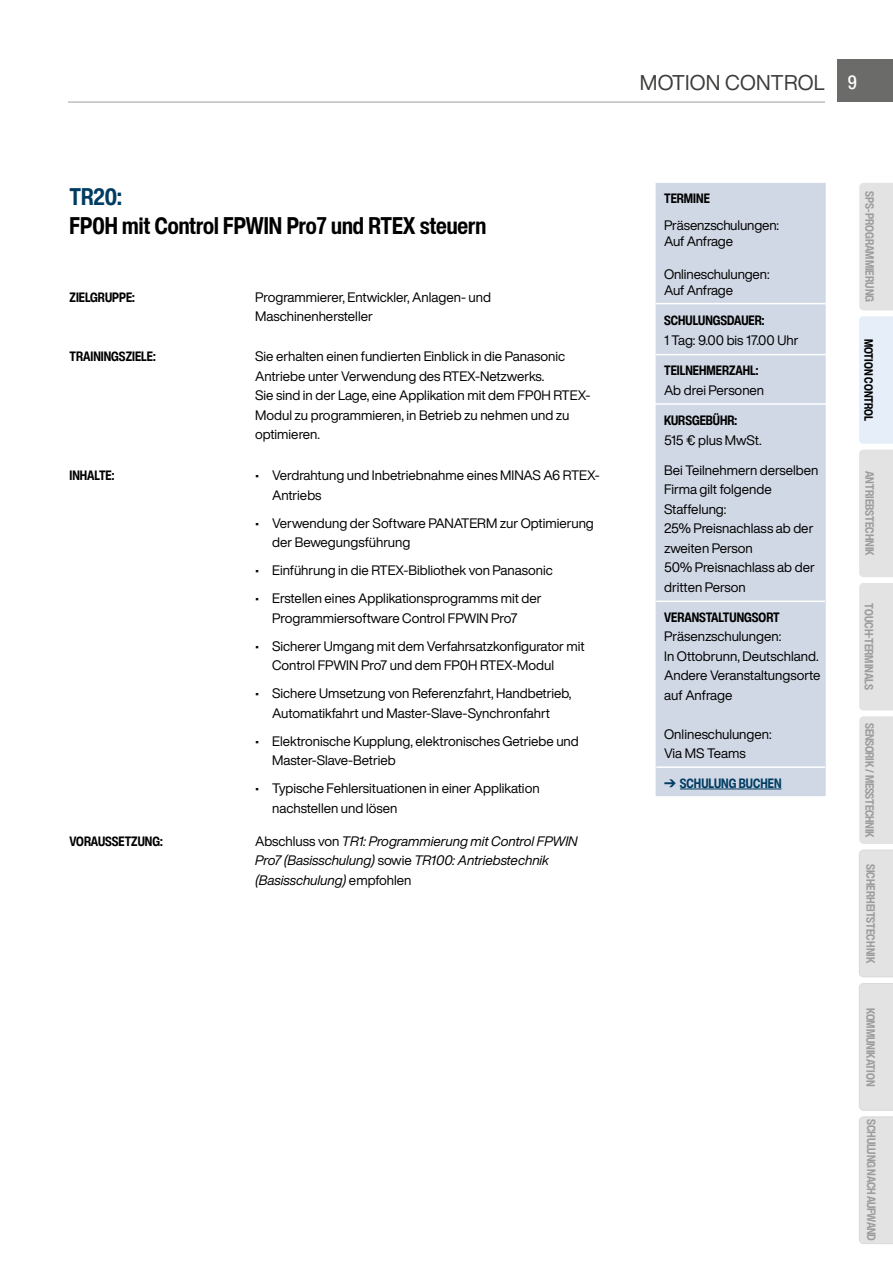
<style>
.page{position:relative;width:893px;height:1263px;background:#fff}
.page>*{position:absolute;margin:0;border:0;box-sizing:border-box;transform-origin:0 0}
.t1{font:700 condensed 24px "Helvetica Now Display";color:#000}
.t2{font:700 condensed 24px "Helvetica Now Display";color:#003c62}
.t3{font:21px "Helvetica Now Display";letter-spacing:.01em;color:#3c3c3b}
.t4{font:13.5px/19.5px "Helvetica Now Display";color:#000}
.t5{font:italic 13.5px/19.5px "Helvetica Now Display";color:#000}
.t6{font:700 condensed 13.5px "Helvetica Now Display";color:#000}
.t7{font:700 condensed 13.5px "Helvetica Now Display";color:#003c62}
.t8{font:700 condensed 12px "Helvetica Now Display";letter-spacing:-.005em;color:#9d9d9c}
.t9{font:700 condensed 12px "Helvetica Now Display";color:#000}
.s1{font-style:normal}
.s2{font-weight:500;font-stretch:condensed;font-size:19.5px;color:#fff}
</style>
<div class="page">
<div style="left:838px;top:60px;width:55px;height:42px;background:#6b6b6a"></div>
<hr style="left:68px;top:102px;width:757px;height:1px;background:#9d9d9c">
<div style="left:656px;top:183px;width:170px;height:613px;background:#d1d8e5"></div>
<hr style="left:656px;top:303px;width:170px;height:1px;background:#fff">
<hr style="left:656px;top:354px;width:170px;height:1px;background:#fff">
<hr style="left:655px;top:403px;width:171px;height:2px;background:#fff">
<hr style="left:656px;top:600px;width:169px;height:2px;background:#fff">
<hr style="left:656px;top:766px;width:169px;height:2px;background:#fff">
<hr style="left:680px;top:789px;width:101px;height:1px;background:#003c62">
<div style="left:859px;top:850px;width:34px;height:127px;background:#e3e3e3"></div>
<div style="left:859px;top:716px;width:34px;height:128px;background:#e3e3e3"></div>
<div style="left:859px;top:583px;width:34px;height:127px;background:#e3e3e3"></div>
<div style="left:859px;top:450px;width:34px;height:127px;background:#e3e3e3"></div>
<div style="left:859px;top:316px;width:34px;height:128px;background:#e6eff9"></div>
<div style="left:859px;top:183px;width:34px;height:127px;background:#e3e3e3"></div>
<div style="left:859px;top:983px;width:34px;height:261px;background:#e3e3e3"></div>
<svg style="left:664px;top:779px;width:12px;height:8px"></svg>
<h1 class="t2" style="left:70px;top:181px;width:54px">TR20:</h1>
<h1 class="t1" style="left:70px;top:210px;width:418px">FP0H mit Control FPWIN Pro7 und RTEX steuern</h1>
<p class="t6" style="left:70px;top:288px;width:67px">ZIELGRUPPE:</p>
<p class="t4" style="left:255px;top:287px;width:237px">Programmierer, Entwickler, Anlagen- und<br>Maschinenhersteller</p>
<p class="t6" style="left:70px;top:348px;width:88px">TRAININGSZIELE:</p>
<p class="t4" style="left:255px;top:347px;width:336px">Sie erhalten einen fundierten Einblick in die Panasonic Antriebe unter Verwendung des RTEX-Netzwerks.<br>Sie sind in der Lage, eine Applikation mit dem FP0H RTEX-Modul zu programmieren, in Betrieb zu nehmen und zu optimieren.</p>
<p class="t6" style="left:70px;top:467px;width:46px">INHALTE:</p>
<p class="t4" style="left:272px;top:466px;width:329px;text-indent:-17px">• Verdrahtung und Inbetriebnahme eines MINAS A6 RTEX-<br>Antriebs</p>
<p class="t4" style="left:272px;top:513px;width:323px;text-indent:-17px">• Verwendung der Software PANATERM zur Optimierung der Bewegungsführung</p>
<p class="t4" style="left:255px;top:561px;width:299px">• Einführung in die RTEX-Bibliothek von Panasonic</p>
<p class="t4" style="left:255px;top:589px;width:288px;text-align:center">• Erstellen eines Applikationsprogramms mit der<br>Programmiersoftware Control FPWIN Pro7</p>
<p class="t4" style="left:272px;top:636px;width:314px;text-indent:-17px">• Sicherer Umgang mit dem Verfahrsatzkonfigurator mit<br>Control FPWIN Pro7 und dem FP0H RTEX-Modul</p>
<p class="t4" style="left:255px;top:684px;width:318px;text-align:center">• Sichere Umsetzung von Referenzfahrt, Handbetrieb,<br>Automatikfahrt und Master-Slave-Synchronfahrt</p>
<p class="t4" style="left:272px;top:731px;width:308px;text-indent:-17px">• Elektronische Kupplung, elektronisches Getriebe und<br>Master-Slave-Betrieb</p>
<p class="t4" style="left:272px;top:779px;width:269px;text-indent:-17px">• Typische Fehlersituationen in einer Applikation nachstellen und lösen</p>
<p class="t6" style="left:70px;top:832px;width:95px">VORAUSSETZUNG:</p>
<p class="t5" style="left:255px;top:831px;width:324px"><span class="s1">Abschluss von</span> TR1: Programmierung mit Control FPWIN<br>Pro7 (Basisschulung) <span class="s1">sowie</span> TR100: Antriebstechnik (Basisschulung) <span class="s1">empfohlen</span></p>
<h2 class="t3" style="left:640px;top:68px;width:219px">MOTION CONTROL <span class="s2">9</span></h2>
<p class="t6" style="left:664px;top:190px;width:47px">TERMINE</p>
<p class="t4" style="left:664px;top:217px;width:116px;line-height:16.2px">Präsenzschulungen:<br>Auf Anfrage</p>
<p class="t4" style="left:664px;top:266px;width:107px;line-height:16.2px">Onlineschulungen:<br>Auf Anfrage</p>
<p class="t6" style="left:664px;top:312px;width:102px">SCHULUNGSDAUER:</p>
<p class="t4" style="left:664px;top:330px;width:136px">1 Tag: 9.00 bis 17.00 Uhr</p>
<p class="t6" style="left:664px;top:362px;width:96px">TEILNEHMERZAHL:</p>
<p class="t4" style="left:664px;top:380px;width:102px">Ab drei Personen</p>
<p class="t6" style="left:664px;top:411px;width:75px">KURSGEBÜHR:</p>
<p class="t4" style="left:664px;top:430px;width:99px">515 € plus MwSt.</p>
<p class="t4" style="left:664px;top:460px;width:156px">Bei Teilnehmern derselben<br>Firma gilt folgende<br>Staffelung:<br>25% Preisnachlass ab der zweiten Person<br>50% Preisnachlass ab der dritten Person</p>
<p class="t6" style="left:664px;top:608px;width:117px">VERANSTALTUNGSORT</p>
<p class="t4" style="left:664px;top:627px;width:158px">Präsenzschulungen:<br>In Ottobrunn, Deutschland.<br>Andere Veranstaltungsorte auf Anfrage</p>
<p class="t4" style="left:664px;top:724px;width:109px">Onlineschulungen:<br>Via MS Teams</p>
<p class="t7" style="left:680px;top:774px;width:103px">SCHULUNG BUCHEN</p>
<p class="t8" style="left:878px;top:191px;width:112px;rotate:90deg">SPS-PROGRAMMIERUNG</p>
<p class="t9" style="left:877px;top:339px;width:84px;rotate:90deg">MOTION CONTROL</p>
<p class="t8" style="left:877px;top:471px;width:87px;rotate:90deg">ANTRIEBSTECHNIK</p>
<p class="t8" style="left:877px;top:603px;width:88px;rotate:90deg">TOUCH-TERMINALS</p>
<p class="t8" style="left:878px;top:723px;width:116px;rotate:90deg">SENSORIK / MESSTECHNIK</p>
<p class="t8" style="left:879px;top:864px;width:101px;rotate:90deg">SICHERHEITSTECHNIK</p>
<p class="t8" style="left:879px;top:1007px;width:80px;rotate:90deg">KOMMUNIKATION</p>
<p class="t8" style="left:879px;top:1119px;width:123px;rotate:90deg">SCHULUNG NACH AUFWAND</p>
</div>
